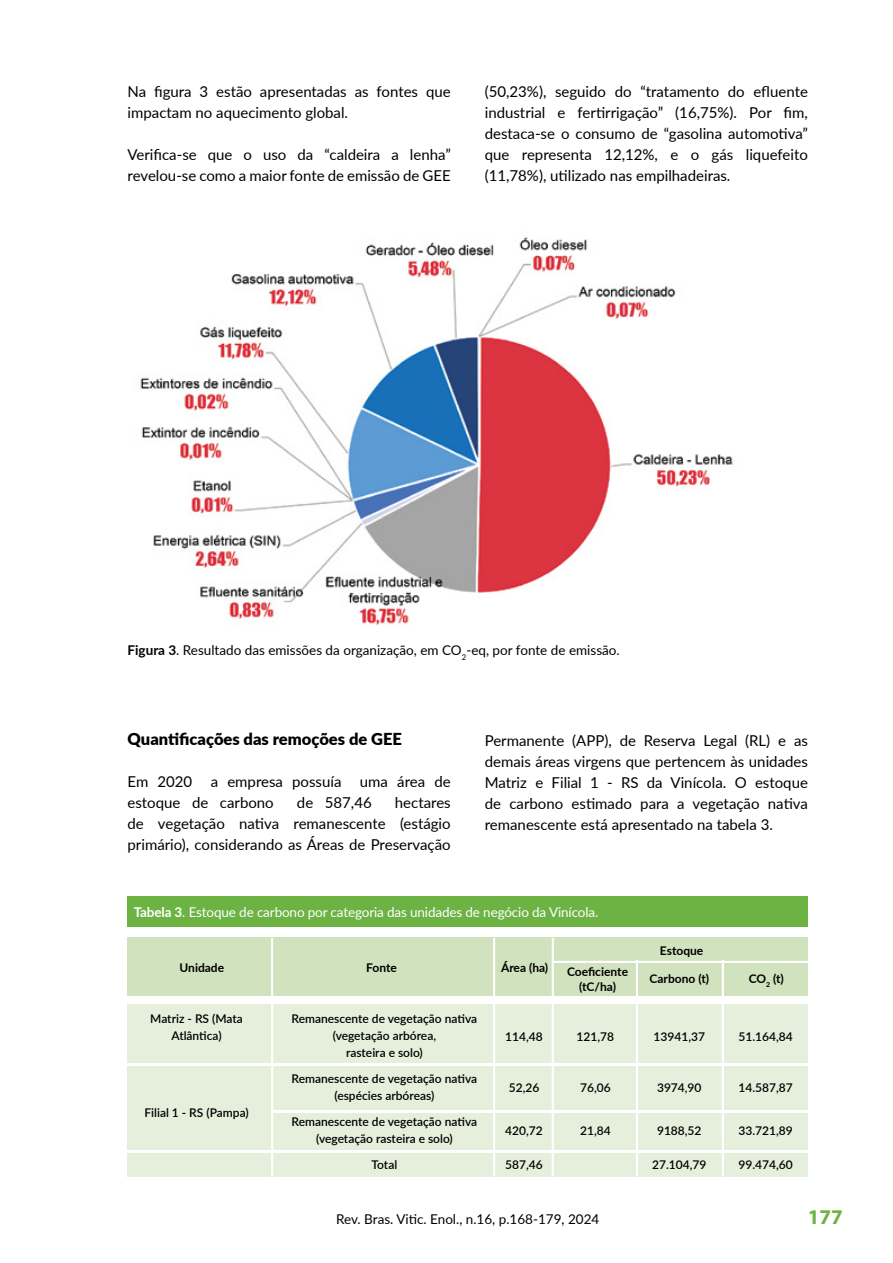
<style>
.page{position:relative;width:893px;height:1263px;background:#fff}
.page>*{position:absolute;margin:0;border:0;box-sizing:border-box;transform-origin:0 0}
.t1{font:700 21px "Myriad Pro";color:#6cb344}
.t2{font:900 16.5px "Lato";color:#000}
.t3{font:15px/21px "Lato";color:#000}
.t4{font:13.5px "Lato";color:#000}
.t5{font:13.5px "Lato";letter-spacing:-.01em;color:#fff}
.t6{font:600 12px/17.2px "Lato";color:#000;text-align:center}
.t7{font:700 12px/14.4px "Lato";color:#000;text-align:center}
.s1{font-weight:700}
</style>
<div class="page">
<img style="left:140px;top:237px;width:593px;height:388px">
<div style="left:128px;top:1066px;width:144px;height:84px;background:#e6efdc"></div>
<div style="left:128px;top:1153px;width:680px;height:23px;background:#e6efdc"></div>
<div style="left:128px;top:1113px;width:680px;height:37px;background:#e6efdc"></div>
<div style="left:128px;top:1066px;width:680px;height:44px;background:#e6efdc"></div>
<div style="left:128px;top:1004px;width:680px;height:58px;background:#e6efdc"></div>
<div style="left:128px;top:897px;width:680px;height:30px;background:#6cb344"></div>
<div style="left:128px;top:938px;width:680px;height:58px;background:#d0e2be"></div>
<hr style="left:552px;top:938px;width:2px;height:238px;background:#fff">
<hr style="left:271px;top:938px;width:2px;height:238px;background:#fff">
<hr style="left:636px;top:960px;width:2px;height:216px;background:#fff">
<hr style="left:722px;top:960px;width:2px;height:216px;background:#fff">
<hr style="left:493px;top:938px;width:2px;height:238px;background:#fff">
<hr style="left:554px;top:961px;width:254px;height:2px;background:#fff">
<p class="t3" style="left:128px;top:81px;width:325px">Na figura 3 estão apresentadas as fontes que impactam no aquecimento global.</p>
<p class="t3" style="left:128px;top:144px;width:325px">Verifica-se que o uso da “caldeira a lenha” revelou-se como a maior fonte de emissão de GEE</p>
<p class="t3" style="left:485px;top:81px;width:325px;text-align:justify">(50,23%), seguido do “tratamento do efluente industrial e fertirrigação” (16,75%). Por fim, destaca-se o consumo de “gasolina automotiva” que representa 12,12%, e o gás liquefeito (11,78%), utilizado nas empilhadeiras.</p>
<p class="t4" style="left:128px;top:640px;width:494px"><span class="s1">Figura 3</span>. Resultado das emissões da organização, em CO<sub>2</sub>-eq, por fonte de emissão.</p>
<p class="t2" style="left:128px;top:727px;width:276px">Quantificações das remoções de GEE</p>
<p class="t3" style="left:128px;top:771px;width:325px">Em 2020 a empresa possuía uma área de estoque de carbono</p>
<p class="t3" style="left:128px;top:792px;width:325px;text-align:justify;text-indent:267px">hectares de vegetação nativa remanescente (estágio primário), considerando as Áreas de Preservação</p>
<p class="t3" style="left:297px;top:792px;width:76px">de 587,46</p>
<p class="t3" style="left:485px;top:729px;width:325px;text-align:justify">Permanente (APP), de Reserva Legal (RL) e as demais áreas virgens que pertencem às unidades Matriz e Filial 1 - RS da Vinícola. O estoque de carbono estimado para a vegetação nativa remanescente está apresentado na tabela 3.</p>
<p class="t5" style="left:134px;top:902px;width:466px"><span class="s1">Tabela 3</span>. Estoque de carbono por categoria das unidades de negócio da Vinícola.</p>
<p class="t7" style="left:180px;top:960px;width:46px">Unidade</p>
<p class="t6" style="left:150px;top:1009px;width:94px">Matriz - RS (Mata<br>Atlântica)</p>
<p class="t6" style="left:144px;top:1104px;width:106px">Filial 1 - RS (Pampa)</p>
<p class="t7" style="left:501px;top:960px;width:49px">Área (ha)</p>
<p class="t7" style="left:366px;top:960px;width:32px">Fonte</p>
<p class="t7" style="left:567px;top:964px;width:62px">Coeficiente (tC/ha)</p>
<p class="t6" style="left:292px;top:1009px;width:187px">Remanescente de vegetação nativa (vegetação arbórea,<br>rasteira e solo)</p>
<p class="t6" style="left:292px;top:1069px;width:187px">Remanescente de vegetação nativa (espécies arbóreas)</p>
<p class="t6" style="left:292px;top:1112px;width:187px">Remanescente de vegetação nativa (vegetação rasteira e solo)</p>
<p class="t6" style="left:372px;top:1155px;width:27px">Total</p>
<p class="t6" style="left:505px;top:1027px;width:39px">114,48</p>
<p class="t6" style="left:509px;top:1079px;width:32px">52,26</p>
<p class="t6" style="left:505px;top:1121px;width:39px">420,72</p>
<p class="t6" style="left:505px;top:1156px;width:39px">587,46</p>
<p class="t6" style="left:577px;top:1027px;width:39px">121,78</p>
<p class="t6" style="left:580px;top:1079px;width:32px">76,06</p>
<p class="t6" style="left:580px;top:1121px;width:32px">21,84</p>
<p class="t7" style="left:660px;top:943px;width:45px">Estoque</p>
<p class="t7" style="left:650px;top:971px;width:61px">Carbono (t)</p>
<p class="t6" style="left:654px;top:1027px;width:53px">13941,37</p>
<p class="t6" style="left:657px;top:1079px;width:46px">3974,90</p>
<p class="t6" style="left:657px;top:1121px;width:46px">9188,52</p>
<p class="t6" style="left:652px;top:1156px;width:56px">27.104,79</p>
<p class="t7" style="left:749px;top:971px;width:37px">CO<sub>2</sub> (t)</p>
<p class="t6" style="left:738px;top:1027px;width:56px">51.164,84</p>
<p class="t6" style="left:738px;top:1079px;width:56px">14.587,87</p>
<p class="t6" style="left:738px;top:1121px;width:56px">33.721,89</p>
<p class="t6" style="left:738px;top:1156px;width:56px">99.474,60</p>
<p class="t4" style="left:336px;top:1209px;width:265px">Rev. Bras. Vitic. Enol., n.16, p.168-179, 2024</p>
<h1 class="t1" style="left:808px;top:1203px;width:36px">177</h1>
</div>
